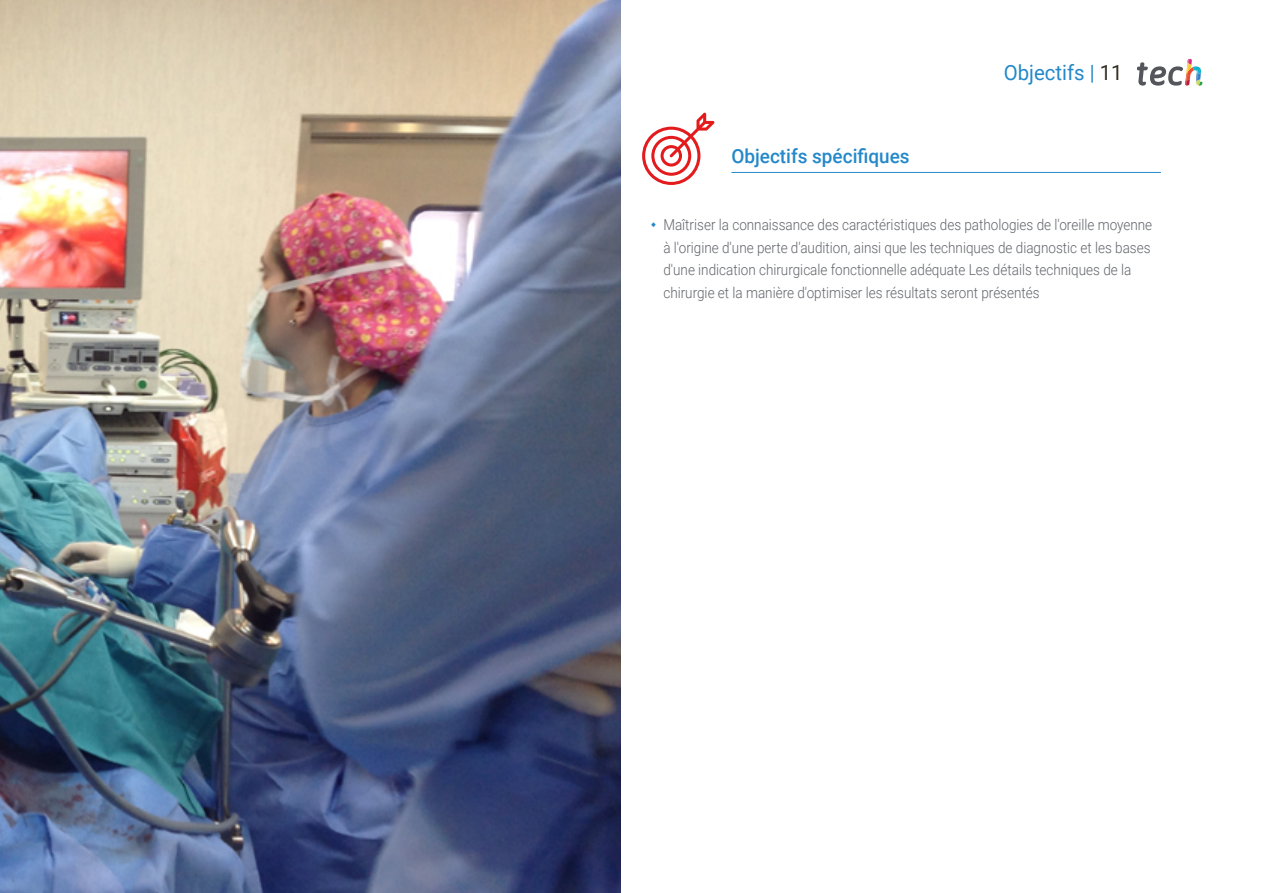
<style>
.page{position:relative;width:1263px;height:893px;background:#fff}
.page>*{position:absolute;margin:0;border:0;box-sizing:border-box;transform-origin:0 0}
.t1{font:21px "Roboto";color:#2488c9}
.t2{font:500 19.5px "Roboto";color:#2488c9}
.t3{font:300 15px/22.5px "Roboto";color:#61646a;scale:.9 1}
.s1{color:#312e20}
</style>
<div class="page">
<hr style="left:731px;top:172px;width:430px;height:1px;background:#2488c9">
<svg style="left:642px;top:113px;width:72px;height:72px"></svg>
<img style="left:0;top:0;width:621px;height:893px">
<svg style="left:1137px;top:59px;width:65px;height:27px"></svg>
<h2 class="t2" style="left:731px;top:143px;width:180px">Objectifs spécifiques</h2>
<h1 class="t1" style="left:1004px;top:57px;width:120px">Objectifs | <span class="s1">11</span></h1>
<p class="t3" style="left:663px;top:213px;width:545px">Maîtriser la connaissance des caractéristiques des pathologies de l'oreille moyenne à l'origine d'une perte d'audition, ainsi que les techniques de diagnostic et les bases d'une indication chirurgicale fonctionnelle adéquate Les détails techniques de la chirurgie et la manière d'optimiser les résultats seront présentés</p>
</div>
